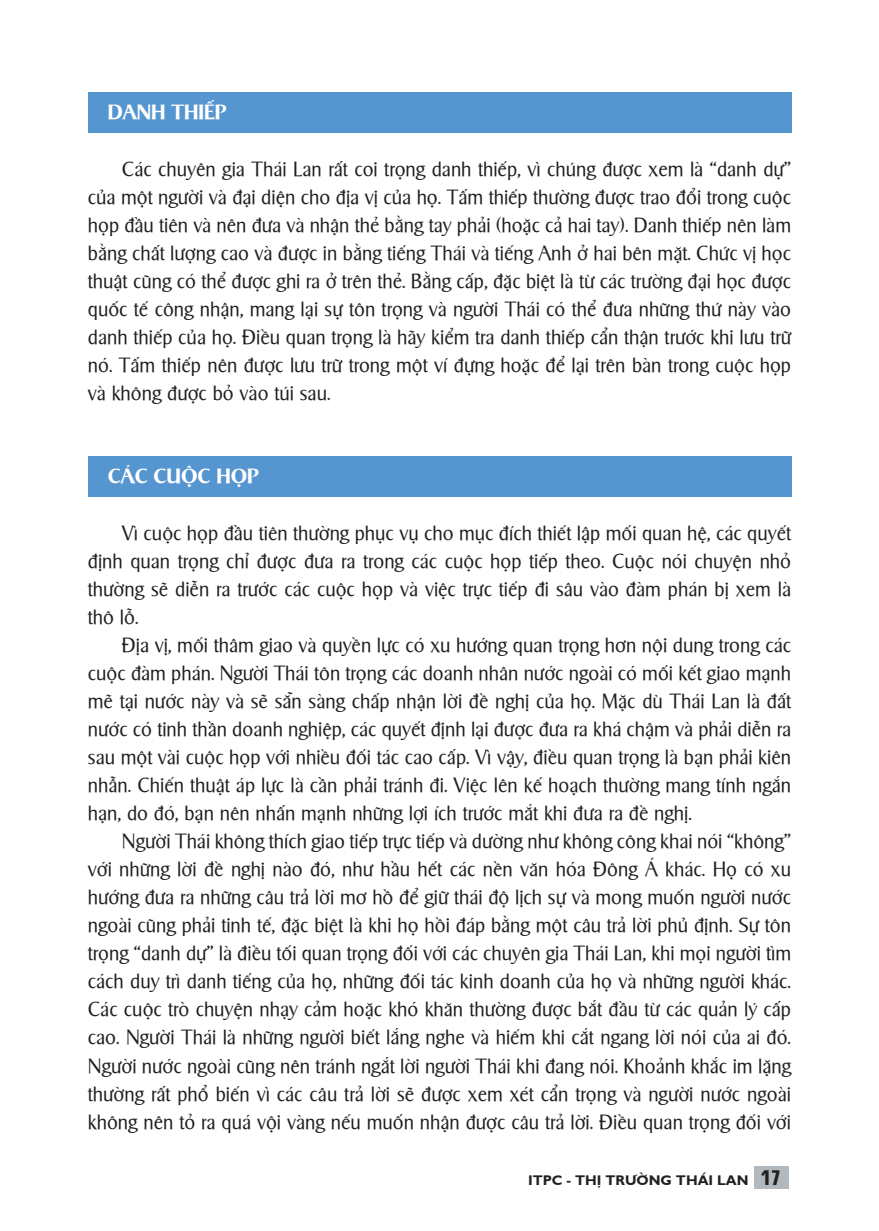
<style>
.page{position:relative;width:879px;height:1231px;background:#fff}
.page>*{position:absolute;margin:0;border:0;box-sizing:border-box;transform-origin:0 0}
.Bodytext__đầu_dòng_v{font:300 20px/28px "SFU Sigvar";color:#231f20;text-align:justify}
.đề_mục_trong_tin{font:600 20px "SFU Sigvar";color:#fff}
.t1{font:700 14px "SFU Gill Sans";color:#231f20}
.s1{font-family:"SFU Eurostile";font-stretch:condensed;font-size:20px}
</style>
<div class="page">
<div style="left:754px;top:1165px;width:34px;height:23px;background:#b1b9bf"></div>
<div style="left:88px;top:92px;width:703px;height:41px;background:#5696d0"></div>
<div style="left:88px;top:456px;width:703px;height:41px;background:#5696d0"></div>
<p class="đề_mục_trong_tin" style="left:108px;top:96px;width:120px">DANH THIẾP</p>
<p class="Bodytext__đầu_dòng_v" style="left:88px;top:153px;width:704px;text-indent:34px">Các chuyên gia Thái Lan rất coi trọng danh thiếp, vì chúng được xem là “danh dự” của một người và đại diện cho địa vị của họ. Tấm thiếp thường được trao đổi trong cuộc họp đầu tiên và nên đưa và nhận thẻ bằng tay phải (hoặc cả hai tay). Danh thiếp nên làm bằng chất lượng cao và được in bằng tiếng Thái và tiếng Anh ở hai bên mặt. Chức vị học thuật cũng có thể được ghi ra ở trên thẻ. Bằng cấp, đặc biệt là từ các trường đại học được quốc tế công nhận, mang lại sự tôn trọng và người Thái có thể đưa những thứ này vào danh thiếp của họ. Điều quan trọng là hãy kiểm tra danh thiếp cẩn thận trước khi lưu trữ nó. Tấm thiếp nên được lưu trữ trong một ví đựng hoặc để lại trên bàn trong cuộc họp và không được bỏ vào túi sau.</p>
<p class="đề_mục_trong_tin" style="left:108px;top:460px;width:153px">CÁC CUỘC HỌP</p>
<p class="Bodytext__đầu_dòng_v" style="left:88px;top:517px;width:704px;text-indent:34px">Vì cuộc họp đầu tiên thường phục vụ cho mục đích thiết lập mối quan hệ, các quyết định quan trọng chỉ được đưa ra trong các cuộc họp tiếp theo. Cuộc nói chuyện nhỏ thường sẽ diễn ra trước các cuộc họp và việc trực tiếp đi sâu vào đàm phán bị xem là thô lỗ.</p>
<p class="Bodytext__đầu_dòng_v" style="left:88px;top:629px;width:704px;text-indent:34px">Địa vị, mối thâm giao và quyền lực có xu hướng quan trọng hơn nội dung trong các cuộc đàm phán. Người Thái tôn trọng các doanh nhân nước ngoài có mối kết giao mạnh mẽ tại nước này và sẽ sẵn sàng chấp nhận lời đề nghị của họ. Mặc dù Thái Lan là đất nước có tinh thần doanh nghiệp, các quyết định lại được đưa ra khá chậm và phải diễn ra sau một vài cuộc họp với nhiều đối tác cao cấp. Vì vậy, điều quan trọng là bạn phải kiên nhẫn. Chiến thuật áp lực là cần phải tránh đi. Việc lên kế hoạch thường mang tính ngắn hạn, do đó, bạn nên nhấn mạnh những lợi ích trước mắt khi đưa ra đề nghị.</p>
<p class="Bodytext__đầu_dòng_v" style="left:88px;top:825px;width:704px;text-indent:34px">Người Thái không thích giao tiếp trực tiếp và dường như không công khai nói “không” với những lời đề nghị nào đó, như hầu hết các nền văn hóa Đông Á khác. Họ có xu hướng đưa ra những câu trả lời mơ hồ để giữ thái độ lịch sự và mong muốn người nước ngoài cũng phải tinh tế, đặc biệt là khi họ hồi đáp bằng một câu trả lời phủ định. Sự tôn trọng “danh dự” là điều tối quan trọng đối với các chuyên gia Thái Lan, khi mọi người tìm cách duy trì danh tiếng của họ, những đối tác kinh doanh của họ và những người khác.<br>Các cuộc trò chuyện nhạy cảm hoặc khó khăn thường được bắt đầu từ các quản lý cấp cao. Người Thái là những người biết lắng nghe và hiếm khi cắt ngang lời nói của ai đó.<br>Người nước ngoài cũng nên tránh ngắt lời người Thái khi đang nói. Khoảnh khắc im lặng thường rất phổ biến vì các câu trả lời sẽ được xem xét cẩn trọng và người nước ngoài không nên tỏ ra quá vội vàng nếu muốn nhận được câu trả lời. Điều quan trọng đối với</p>
<p class="t1" style="left:528px;top:1169px;width:254px">ITPC - THỊ TRƯỜNG THÁI LAN <span class="s1">17</span></p>
</div>
